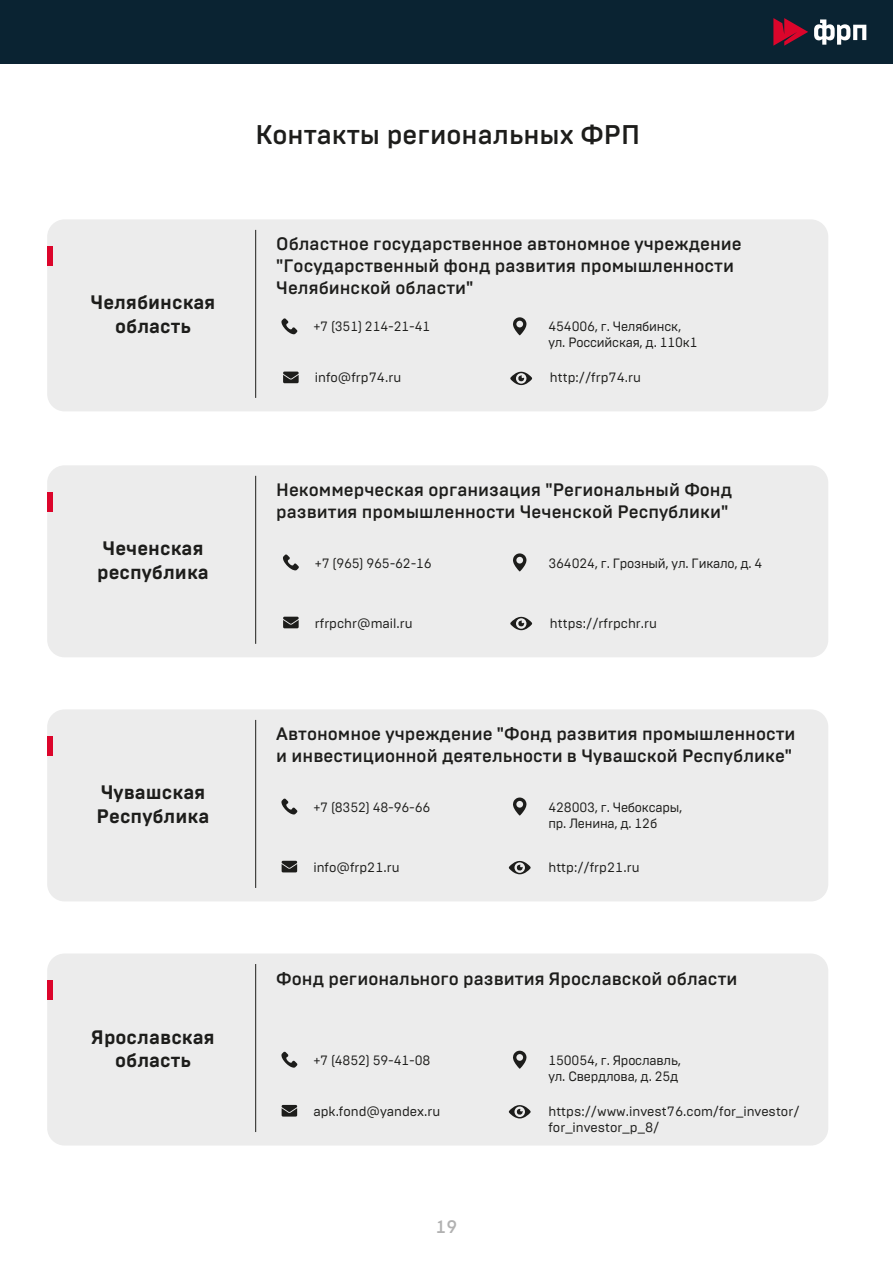
<style>
.page{position:relative;width:893px;height:1263px;background:#fff}
.page>*{position:absolute;margin:0;border:0;box-sizing:border-box;transform-origin:0 0}
.t1{font:500 27px "Brutal Type";color:#1d1d1b}
.t2{font:700 19.5px/23.4px "Brutal Type";color:#1d1d1b}
.t3{font:500 18px/21.6px "Brutal Type";color:#1d1d1b}
.t4{font:500 18px "Brutal Type";color:#b1b1b1}
.t5{font:13.5px/16.2px "Brutal Type";letter-spacing:-.015em;color:#1d1d1b}
</style>
<div class="page">
<div style="left:0;top:0;width:893px;height:64px;background:#0a2332"></div>
<svg style="left:773px;top:18px;width:35px;height:28px"></svg>
<svg style="left:814px;top:19px;width:52px;height:26px"></svg>
<div style="left:47px;top:709px;width:781px;height:192px;background:#ececec;border-radius:17px"></div>
<svg style="left:509px;top:860px;width:22px;height:14px"></svg>
<svg style="left:281px;top:798px;width:16px;height:16px"></svg>
<svg style="left:513px;top:797px;width:14px;height:19px"></svg>
<svg style="left:282px;top:861px;width:15px;height:11px"></svg>
<hr style="left:255px;top:720px;width:1px;height:168px;background:#1d1d1b">
<div style="left:47px;top:736px;width:6px;height:19px;background:#dc052b"></div>
<div style="left:47px;top:465px;width:781px;height:192px;background:#ececec;border-radius:17px"></div>
<svg style="left:283px;top:554px;width:16px;height:16px"></svg>
<svg style="left:283px;top:617px;width:16px;height:11px"></svg>
<svg style="left:513px;top:553px;width:14px;height:18px"></svg>
<hr style="left:255px;top:476px;width:1px;height:168px;background:#1d1d1b">
<div style="left:47px;top:492px;width:6px;height:19px;background:#dc052b"></div>
<svg style="left:510px;top:616px;width:22px;height:14px"></svg>
<div style="left:47px;top:953px;width:781px;height:192px;background:#ececec;border-radius:17px"></div>
<svg style="left:509px;top:1105px;width:22px;height:13px"></svg>
<svg style="left:281px;top:1051px;width:16px;height:17px"></svg>
<svg style="left:513px;top:1051px;width:14px;height:18px"></svg>
<svg style="left:282px;top:1105px;width:15px;height:11px"></svg>
<hr style="left:255px;top:964px;width:1px;height:168px;background:#1d1d1b">
<div style="left:47px;top:980px;width:6px;height:19px;background:#dc052b"></div>
<div style="left:47px;top:219px;width:781px;height:192px;background:#ececec;border-radius:17px"></div>
<svg style="left:281px;top:318px;width:16px;height:16px"></svg>
<svg style="left:513px;top:317px;width:14px;height:18px"></svg>
<hr style="left:255px;top:230px;width:1px;height:168px;background:#1d1d1b">
<div style="left:47px;top:246px;width:6px;height:19px;background:#dc052b"></div>
<svg style="left:510px;top:371px;width:22px;height:14px"></svg>
<svg style="left:283px;top:372px;width:16px;height:11px"></svg>
<h2 class="t2" style="left:91px;top:291px;width:127px;text-align:center">Челябинская область</h2>
<h2 class="t2" style="left:97px;top:537px;width:113px">Чеченская республика</h2>
<h2 class="t2" style="left:97px;top:781px;width:114px">Чувашская<br>Республика</h2>
<h2 class="t2" style="left:91px;top:1025px;width:125px;text-align:center">Ярославская область</h2>
<h1 class="t1" style="left:256px;top:119px;width:386px">Контакты региональных ФРП</h1>
<h3 class="t3" style="left:276px;top:233px;width:467px">Областное государственное автономное учреждение "Государственный фонд развития промышленности<br>Челябинской области"</h3>
<p class="t5" style="left:313px;top:318px;width:119px">+7 (351) 214-21-41</p>
<p class="t5" style="left:548px;top:318px;width:151px">454006, г. Челябинск, ул. Российская, д. 110к1</p>
<p class="t5" style="left:315px;top:369px;width:88px">info@frp74.ru</p>
<p class="t5" style="left:550px;top:369px;width:93px">http://frp74.ru</p>
<h3 class="t3" style="left:276px;top:479px;width:457px">Некоммерческая организация "Региональный Фонд развития промышленности Чеченской Республики"</h3>
<p class="t5" style="left:548px;top:555px;width:216px">364024, г. Грозный, ул. Гикало, д. 4</p>
<p class="t5" style="left:315px;top:555px;width:119px">+7 (965) 965-62-16</p>
<p class="t5" style="left:315px;top:615px;width:99px">rfrpchr@mail.ru</p>
<p class="t5" style="left:550px;top:615px;width:109px">https://rfrpchr.ru</p>
<h3 class="t3" style="left:276px;top:723px;width:521px">Автономное учреждение "Фонд развития промышленности и инвестиционной деятельности в Чувашской Республике"</h3>
<p class="t5" style="left:313px;top:799px;width:119px">+7 (8352) 48-96-66</p>
<p class="t5" style="left:548px;top:799px;width:135px">428003, г. Чебоксары, пр. Ленина, д. 12б</p>
<p class="t5" style="left:548px;top:859px;width:93px">http://frp21.ru</p>
<p class="t5" style="left:313px;top:859px;width:88px">info@frp21.ru</p>
<h3 class="t3" style="left:276px;top:968px;width:463px">Фонд регионального развития Ярославской области</h3>
<p class="t5" style="left:313px;top:1052px;width:119px">+7 (4852) 59-41-08</p>
<p class="t5" style="left:313px;top:1103px;width:128px">apk.fond@yandex.ru</p>
<h3 class="t4" style="left:435px;top:1216px;width:24px">19</h3>
<p class="t5" style="left:548px;top:1052px;width:134px">150054, г. Ярославль, ул. Свердлова, д. 25д</p>
<p class="t5" style="left:548px;top:1103px;width:253px">https://www.invest76.com/for_investor/ for_investor_p_8/</p>
</div>
